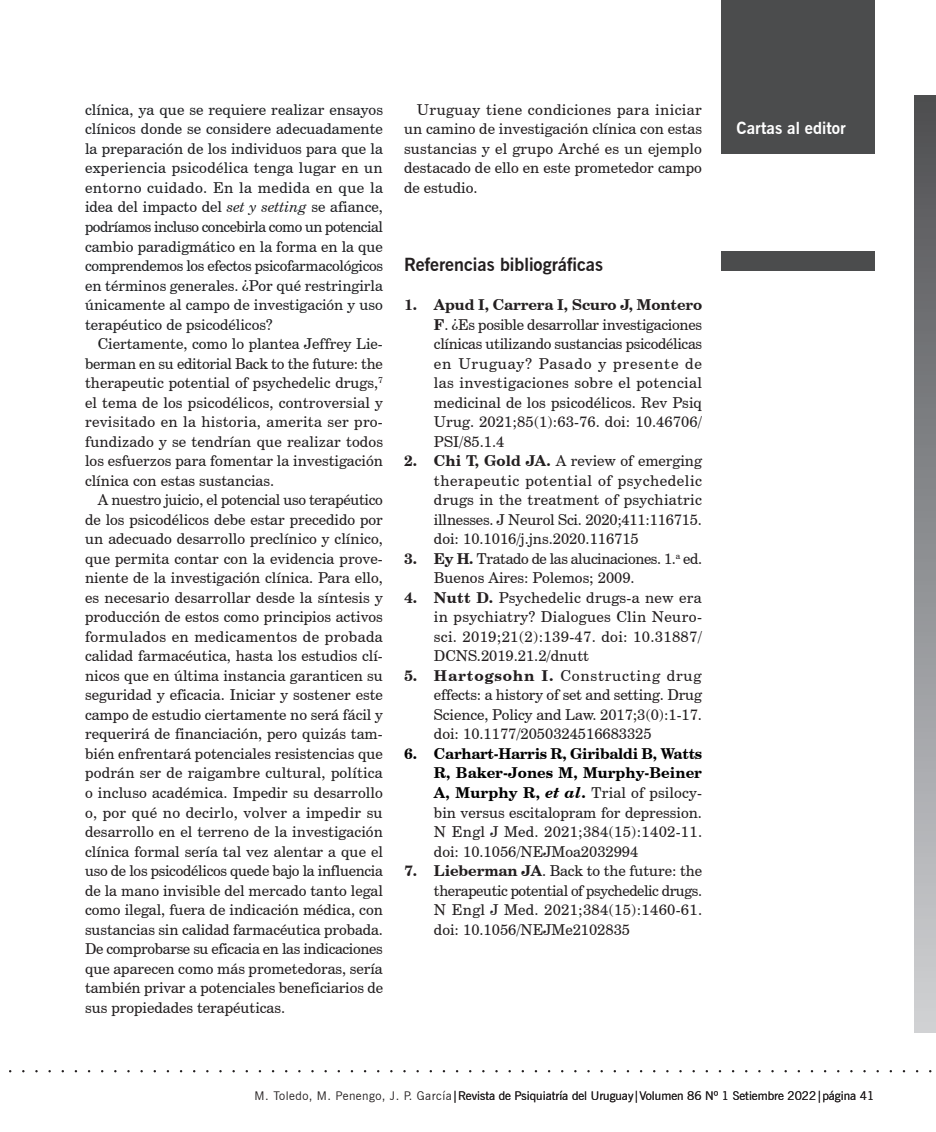
<style>
.page{position:relative;width:936px;height:1132px;background:#fff}
.page>*{position:absolute;margin:0;border:0;box-sizing:border-box;transform-origin:0 0}
._02_tit_texto{font:700 18px "News Gothic BT";color:#231f20}
.t1{font:700 16.5px "News Gothic BT";color:#fff}
._04_texto_corrido{font:15px/19.5px "Century Schoolbook BT";color:#231f20;text-align:justify}
._04_texto_corrido-2{font:15px/19.5px "Century Schoolbook BT";color:#202124;text-align:justify}
._04_texto_corrido-3{font:15px/19.5px "Century Schoolbook BT";letter-spacing:-.025em;color:#231f20}
.t2{font:12px "News Gothic BT";color:#231f20}
.s1{font-style:italic}
.s2{color:#222}
.s3{font-weight:700}
.s4{font-weight:700;color:#000}
.s5{font-weight:700;font-style:italic;color:#000}
</style>
<div class="page">
<div style="left:721px;top:251px;width:153px;height:20px;background:#4b4c4d"></div>
<div style="left:914px;top:95px;width:21px;height:936px;background:linear-gradient(to bottom,#4e4f52,#d0d1d5)"></div>
<div style="left:721px;top:0;width:153px;height:154px;background:#4b4c4d"></div>
<p class="_04_texto_corrido-2" style="left:85px;top:100px;width:299px">clínica, ya que se requiere realizar ensayos clínicos donde se considere adecuadamente la preparación de los individuos para que la experiencia psicodélica tenga lugar en un entorno cuidado. En la medida en que la idea del impacto del <span class="s1">set y setting</span> se afiance, podríamos incluso concebirla como un potencial cambio paradigmático en la forma en la que comprendemos los efectos psicofarmacológicos en términos generales. ¿Por qué restringirla únicamente al campo de investigación y uso terapéutico de psicodélicos?</p>
<p class="_04_texto_corrido" style="left:85px;top:334px;width:299px;text-indent:13px"><span class="s2">Ciertamente, como lo plantea Jeffrey Lie&shy;berman en su editorial</span> Back to the future: the therapeutic potential of psychedelic drugs,<sup>7 </sup>el tema de los psicodélicos, controversial y revisitado en la historia, amerita ser pro&shy;fundizado y se tendrían que realizar todos los esfuerzos para fomentar la investigación clínica con estas sustancias.</p>
<p class="_04_texto_corrido" style="left:85px;top:490px;width:299px;text-indent:13px">A nuestro juicio, el potencial uso terapéutico de los psicodélicos debe estar precedido por un adecuado desarrollo preclínico y clínico, que permita contar con la evidencia prove&shy;niente de la investigación clínica. Para ello, es necesario desarrollar desde la síntesis y producción de estos como principios activos formulados en medicamentos de probada calidad farmacéutica, hasta los estudios clí&shy;nicos que en última instancia garanticen su seguridad y eficacia. Iniciar y sostener este campo de estudio ciertamente no será fácil y requerirá de financiación, pero quizás tam&shy;bién enfrentará potenciales resistencias que podrán ser de raigambre cultural, política o incluso académica. Impedir su desarrollo o, por qué no decirlo, volver a impedir su desarrollo en el terreno de la investigación clínica formal sería tal vez alentar a que el uso de los psicodélicos quede bajo la influencia de la mano invisible del mercado tanto legal como ilegal, fuera de indicación médica, con sustancias sin calidad farmacéutica probada.<br>De comprobarse su eficacia en las indicaciones que aparecen como más prometedoras, sería también privar a potenciales beneficiarios de sus propiedades terapéuticas.</p>
<p class="_04_texto_corrido" style="left:404px;top:100px;width:299px;text-indent:13px">Uruguay tiene condiciones para iniciar un camino de investigación clínica con estas sustancias y el grupo Arché es un ejemplo destacado de ello en este prometedor campo de estudio.</p>
<p class="_02_tit_texto" style="left:404px;top:253px;width:200px">Referencias bibliográficas</p>
<p class="_04_texto_corrido" style="left:434px;top:295px;width:270px;text-indent:-30px"><span class="s3">1. Apud I, Carrera I, Scuro J, Montero F</span>. ¿Es posible desarrollar investigaciones clínicas utilizando sustancias psicodélicas en Uruguay? Pasado y presente de las investigaciones sobre el potencial medicinal de los psicodélicos. Rev Psiq Urug. 2021;85(1):63-76. doi: 10.46706/ PSI/85.1.4</p>
<p class="_04_texto_corrido" style="left:434px;top:451px;width:269px;text-indent:-30px"><span class="s3">2. Chi T, Gold JA.</span> A review of emerging therapeutic potential of psychedelic drugs in the treatment of psychiatric illnesses. J Neurol Sci. 2020;411:116715. doi: 10.1016/j.jns.2020.116715</p>
<p class="_04_texto_corrido-3" style="left:434px;top:548px;width:270px;text-indent:-30px"><span class="s3">3. Ey H.</span> Tratado de las alucinaciones. 1.<sup>a</sup> ed.<br>Buenos Aires: Polemos; 2009.</p>
<p class="_04_texto_corrido" style="left:434px;top:587px;width:269px;text-indent:-30px"><span class="s3">4. Nutt D.</span> Psychedelic drugs-a new era in psychiatry? Dialogues Clin Neuro&shy;sci. 2019;21(2):139-47. doi: 10.31887/ DCNS.2019.21.2/dnutt</p>
<p class="_04_texto_corrido" style="left:434px;top:665px;width:269px;text-indent:-30px"><span class="s3">5. Hartogsohn I.</span> Constructing drug effects: a history of set and setting. Drug Science, Policy and Law. 2017;3(0):1-17. doi: 10.1177/2050324516683325</p>
<p class="_04_texto_corrido" style="left:434px;top:743px;width:270px;text-indent:-30px"><span class="s4">6. Carhart-Harris R, Giribaldi B, Watts R, Baker-Jones M, Murphy-Beiner A, Murphy R,</span> <span class="s5">et al</span><span class="s4">.</span> Trial of psilocy&shy;bin versus escitalopram for depression.<br>N Engl J Med. 2021;384(15):1402-11. doi: 10.1056/NEJMoa2032994</p>
<p class="_04_texto_corrido" style="left:434px;top:860px;width:270px;text-indent:-30px"><span class="s3">7. Lieberman JA</span>. Back to the future: the therapeutic potential of psychedelic drugs.<br>N Engl J Med. 2021;384(15):1460-61. doi: 10.1056/NEJMe2102835</p>
<p class="t1" style="left:736px;top:118px;width:87px">Información</p>
<p class="t1" style="left:736px;top:118px;width:111px">Cartas al editor</p>
<p class="t2" style="left:254px;top:1087px;width:621px">M. Toledo, M. Penengo, J. P. García|Revista de Psiquiatría del Uruguay|Volumen 86 Nº 1 Setiembre 2022|página 41</p>
</div>
